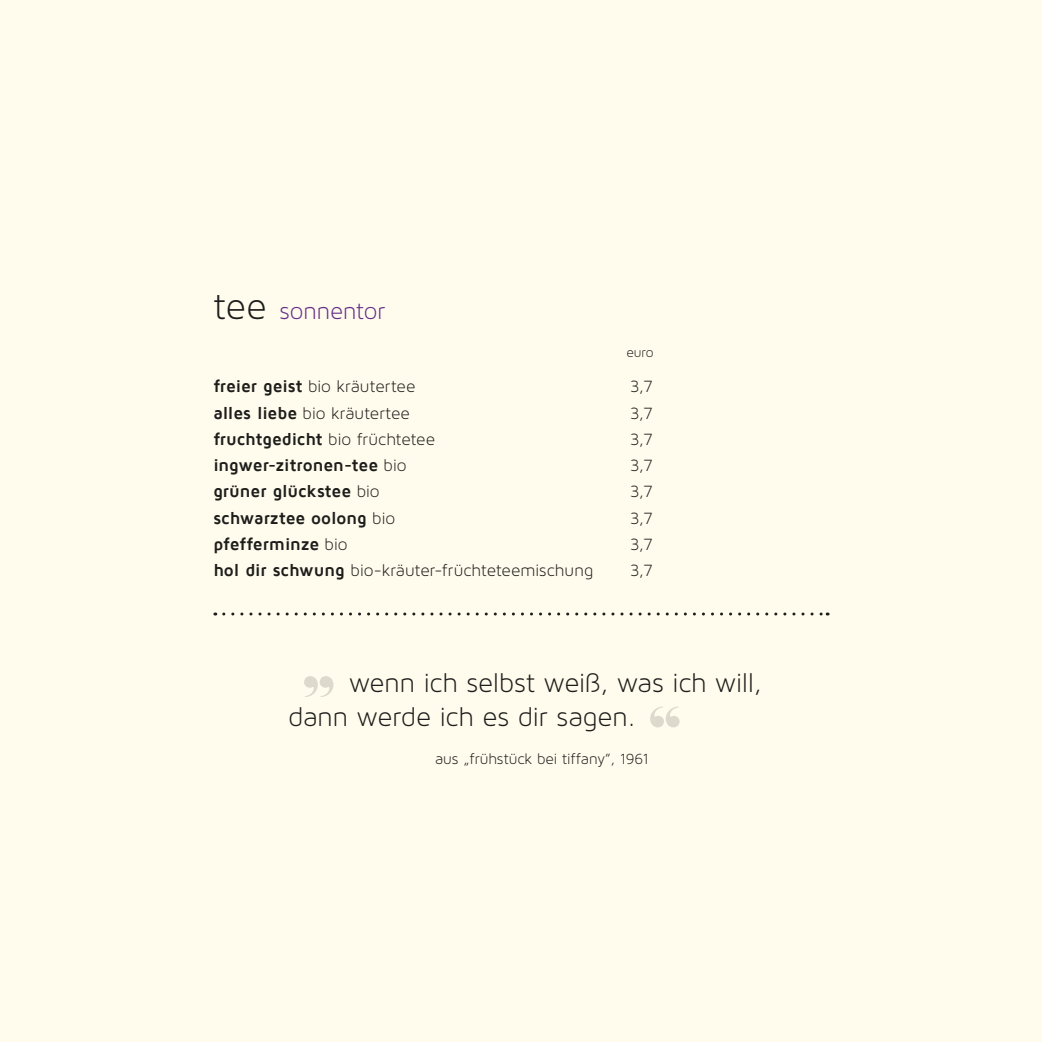
<style>
.page{position:relative;width:1042px;height:1042px;background:#fffced}
.page>*{position:absolute;margin:0;border:0;box-sizing:border-box;transform-origin:0 0}
.t1{font:28px/33.6px "Maven Pro Light 300";letter-spacing:-.01em;color:#1d1d1b}
.t2{font:24.5px "Maven Pro Light 300";letter-spacing:-.005em;color:#652d87}
.t3{font:17.5px "Maven Pro Light 300";color:#1d1d1b}
.t4{font:700 17.5px "Maven Pro";color:#1d1d1b}
.t5{font:15.75px "Maven Pro Light 300";letter-spacing:-.005em;color:#1d1d1b}
.t6{font:14px "Maven Pro Light 300";color:#1d1d1b}
.s1{font-size:38.5px;color:#1d1d1b}
.s2{font-family:"Maven Pro";font-weight:700}
.s3{font-family:"Maven Pro Light 300";font-weight:400}
</style>
<div class="page">
<svg style="left:224px;top:612px;width:604px;height:3px"></svg>
<svg style="left:304px;top:676px;width:29px;height:21px"></svg>
<svg style="left:650px;top:706px;width:29px;height:21px"></svg>
<h2 class="t2" style="left:213px;top:297px;width:173px"><span class="s1">tee</span> sonnentor</h2>
<p class="t6" style="left:626px;top:345px;width:29px">euro</p>
<p class="t3" style="left:213px;top:377px;width:204px"><span class="s2">freier geist</span> bio kräutertee</p>
<p class="t3" style="left:630px;top:377px;width:24px">3,7</p>
<p class="t3" style="left:213px;top:403px;width:198px"><span class="s2">alles liebe</span> bio kräutertee</p>
<p class="t3" style="left:630px;top:403px;width:24px">3,7</p>
<p class="t4" style="left:213px;top:430px;width:223px">fruchtgedicht <span class="s3">bio früchtetee</span></p>
<p class="t3" style="left:630px;top:430px;width:24px">3,7</p>
<p class="t4" style="left:213px;top:456px;width:195px">ingwer-zitronen-tee <span class="s3">bio</span></p>
<p class="t3" style="left:630px;top:456px;width:24px">3,7</p>
<p class="t4" style="left:213px;top:482px;width:168px">grüner glückstee <span class="s3">bio</span></p>
<p class="t3" style="left:630px;top:482px;width:24px">3,7</p>
<p class="t4" style="left:213px;top:508px;width:183px">schwarztee oolong <span class="s3">bio</span></p>
<p class="t3" style="left:630px;top:508px;width:24px">3,7</p>
<p class="t4" style="left:213px;top:535px;width:136px">pfefferminze <span class="s3">bio</span></p>
<p class="t3" style="left:630px;top:535px;width:24px">3,7</p>
<p class="t3" style="left:213px;top:561px;width:381px"><span class="s2">hol dir schwung</span> bio-kräuter-früchteteemischung</p>
<p class="t3" style="left:630px;top:561px;width:24px">3,7</p>
<h1 class="t1" style="left:288px;top:666px;width:475px;text-indent:61px">wenn ich selbst weiß, was ich will, dann werde ich es dir sagen.</h1>
<p class="t5" style="left:435px;top:750px;width:215px">aus „frühstück bei tiffany”, 1961</p>
</div>
